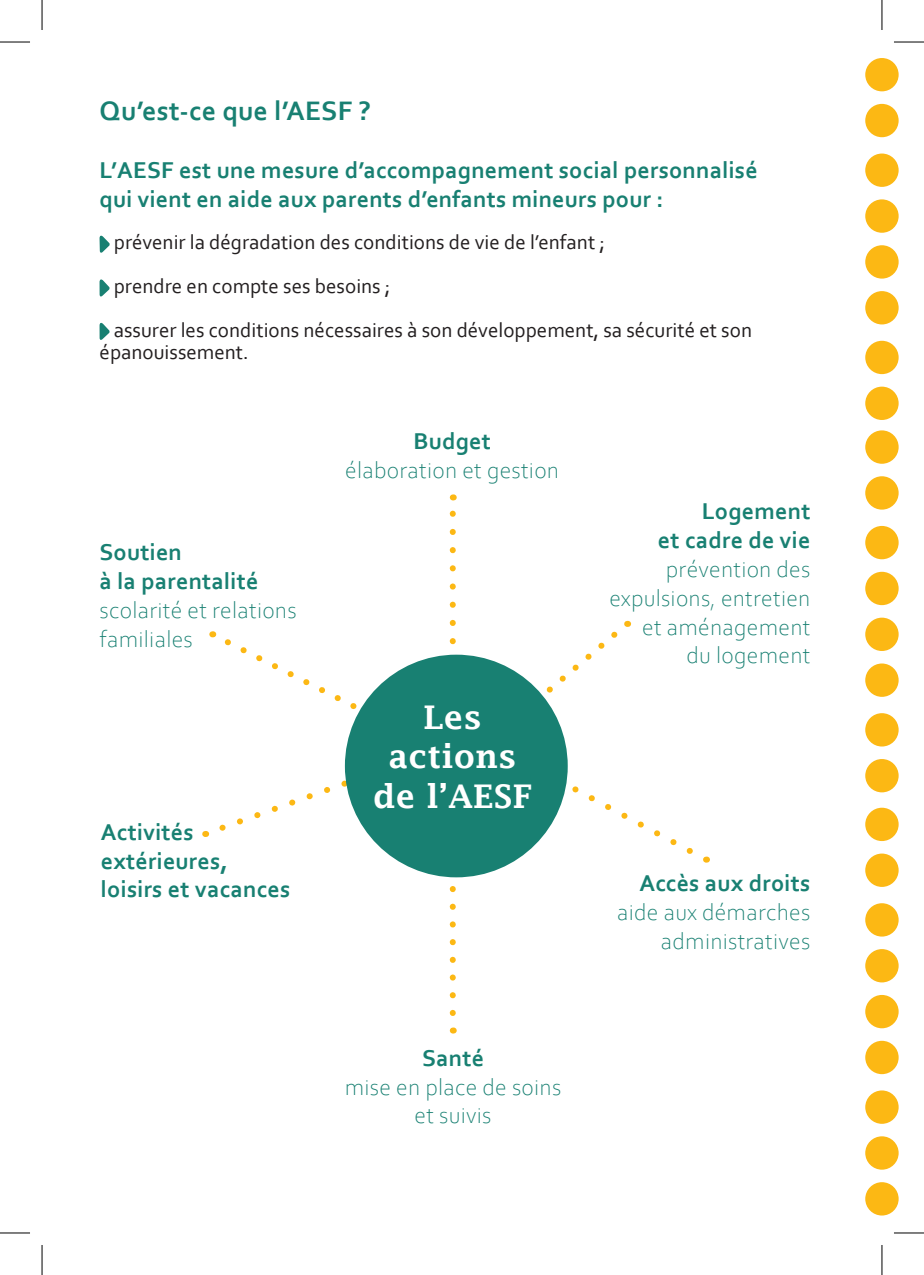
<style>
.page{position:relative;width:924px;height:1275px;background:#fff}
.page>*{position:absolute;margin:0;border:0;box-sizing:border-box;transform-origin:0 0}
.t1{font:600 32.6px/39.2px "Lucida Fax";letter-spacing:.01em;color:#fff;text-align:center}
.t2{font:700 28px "Corbel";letter-spacing:.01em;color:#188072}
.t3{font:700 24px/28.8px "Corbel";letter-spacing:.01em;color:#188072}
.t4{font:300 24px/28.8px "Corbel";letter-spacing:.01em;color:#188072;text-align:right}
.t5{font:21px/44px "Corbel";color:#231f20}
</style>
<div class="page">
<svg style="left:99px;top:235px;width:11px;height:18px"></svg>
<svg style="left:99px;top:279px;width:11px;height:18px"></svg>
<svg style="left:99px;top:322px;width:11px;height:18px"></svg>
<svg style="left:224px;top:639px;width:143px;height:70px"></svg>
<svg style="left:544px;top:769px;width:149px;height:85px"></svg>
<svg style="left:219px;top:767px;width:150px;height:68px"></svg>
<svg style="left:535px;top:621px;width:93px;height:81px"></svg>
<svg style="left:449px;top:877px;width:6px;height:136px"></svg>
<svg style="left:449px;top:510px;width:6px;height:135px"></svg>
<div style="left:345px;top:654px;width:222px;height:223px;background:#188072;border-radius:50%"></div>
<div style="left:864px;top:58px;width:34px;height:33px;background:#fcb814;border-radius:50%"></div>
<div style="left:864px;top:430px;width:34px;height:34px;background:#fcb814;border-radius:50%"></div>
<div style="left:864px;top:807px;width:34px;height:34px;background:#fcb814;border-radius:50%"></div>
<div style="left:864px;top:245px;width:34px;height:34px;background:#fcb814;border-radius:50%"></div>
<div style="left:864px;top:617px;width:34px;height:34px;background:#fcb814;border-radius:50%"></div>
<div style="left:864px;top:995px;width:34px;height:33px;background:#fcb814;border-radius:50%"></div>
<div style="left:864px;top:153px;width:34px;height:34px;background:#fcb814;border-radius:50%"></div>
<div style="left:864px;top:526px;width:34px;height:33px;background:#fcb814;border-radius:50%"></div>
<div style="left:864px;top:903px;width:34px;height:33px;background:#fcb814;border-radius:50%"></div>
<div style="left:864px;top:341px;width:34px;height:33px;background:#fcb814;border-radius:50%"></div>
<div style="left:864px;top:713px;width:34px;height:33px;background:#fcb814;border-radius:50%"></div>
<div style="left:864px;top:1090px;width:34px;height:33px;background:#fcb814;border-radius:50%"></div>
<div style="left:864px;top:104px;width:34px;height:33px;background:#fcb814;border-radius:50%"></div>
<div style="left:864px;top:476px;width:34px;height:33px;background:#fcb814;border-radius:50%"></div>
<div style="left:864px;top:853px;width:34px;height:34px;background:#fcb814;border-radius:50%"></div>
<div style="left:864px;top:291px;width:34px;height:33px;background:#fcb814;border-radius:50%"></div>
<div style="left:864px;top:663px;width:34px;height:34px;background:#fcb814;border-radius:50%"></div>
<div style="left:864px;top:1040px;width:34px;height:34px;background:#fcb814;border-radius:50%"></div>
<div style="left:864px;top:199px;width:34px;height:34px;background:#fcb814;border-radius:50%"></div>
<div style="left:864px;top:572px;width:34px;height:33px;background:#fcb814;border-radius:50%"></div>
<div style="left:864px;top:949px;width:34px;height:33px;background:#fcb814;border-radius:50%"></div>
<div style="left:864px;top:387px;width:34px;height:33px;background:#fcb814;border-radius:50%"></div>
<div style="left:864px;top:759px;width:34px;height:33px;background:#fcb814;border-radius:50%"></div>
<div style="left:864px;top:1136px;width:34px;height:33px;background:#fcb814;border-radius:50%"></div>
<div style="left:864px;top:1182px;width:34px;height:33px;background:#fcb814;border-radius:50%"></div>
<hr style="left:0;top:42px;width:30px;height:1px;background:#000">
<hr style="left:893px;top:42px;width:30px;height:1px;background:#000">
<hr style="left:0;top:1232px;width:30px;height:1px;background:#000">
<hr style="left:893px;top:1232px;width:30px;height:1px;background:#000">
<hr style="left:42px;top:0;width:1px;height:30px;background:#000">
<hr style="left:42px;top:1245px;width:1px;height:30px;background:#000">
<hr style="left:881px;top:0;width:1px;height:30px;background:#000">
<hr style="left:881px;top:1245px;width:1px;height:30px;background:#000">
<p class="t2" style="left:99px;top:94px;width:273px">Qu’est-ce que l’AESF ?</p>
<p class="t3" style="left:99px;top:155px;width:659px">L’AESF est une mesure d’accompagnement social personnalisé qui vient en aide aux parents d’enfants mineurs pour :</p>
<p class="t5" style="left:114px;top:219px;width:639px">prévenir la dégradation des conditions de vie de l’enfant ;<br>prendre en compte ses besoins ;<br>assurer les conditions nécessaires à son développement, sa sécurité et son</p>
<p class="t5" style="left:99px;top:329px;width:151px">épanouissement.</p>
<p class="t3" style="left:99px;top:537px;width:160px">Soutien<br>à la parentalité</p>
<p class="t4" style="left:99px;top:595px;width:198px;text-align:left">scolarité et relations familiales</p>
<p class="t3" style="left:101px;top:817px;width:191px">Activités extérieures, loisirs et vacances</p>
<p class="t3" style="left:413px;top:426px;width:79px">Budget</p>
<p class="t4" style="left:345px;top:454px;width:215px">élaboration et gestion</p>
<h1 class="t1" style="left:373px;top:698px;width:161px">Les actions de l’AESF</h1>
<p class="t3" style="left:422px;top:1043px;width:63px">Santé</p>
<p class="t4" style="left:344px;top:1071px;width:218px;text-align:center">mise en place de soins et suivis</p>
<p class="t3" style="left:657px;top:496px;width:154px;text-align:right">Logement<br>et cadre de vie</p>
<p class="t4" style="left:609px;top:553px;width:202px">prévention des expulsions, entretien et aménagement<br>du logement</p>
<p class="t3" style="left:639px;top:868px;width:172px">Accès aux droits</p>
<p class="t4" style="left:617px;top:897px;width:194px">aide aux démarches administratives</p>
</div>
